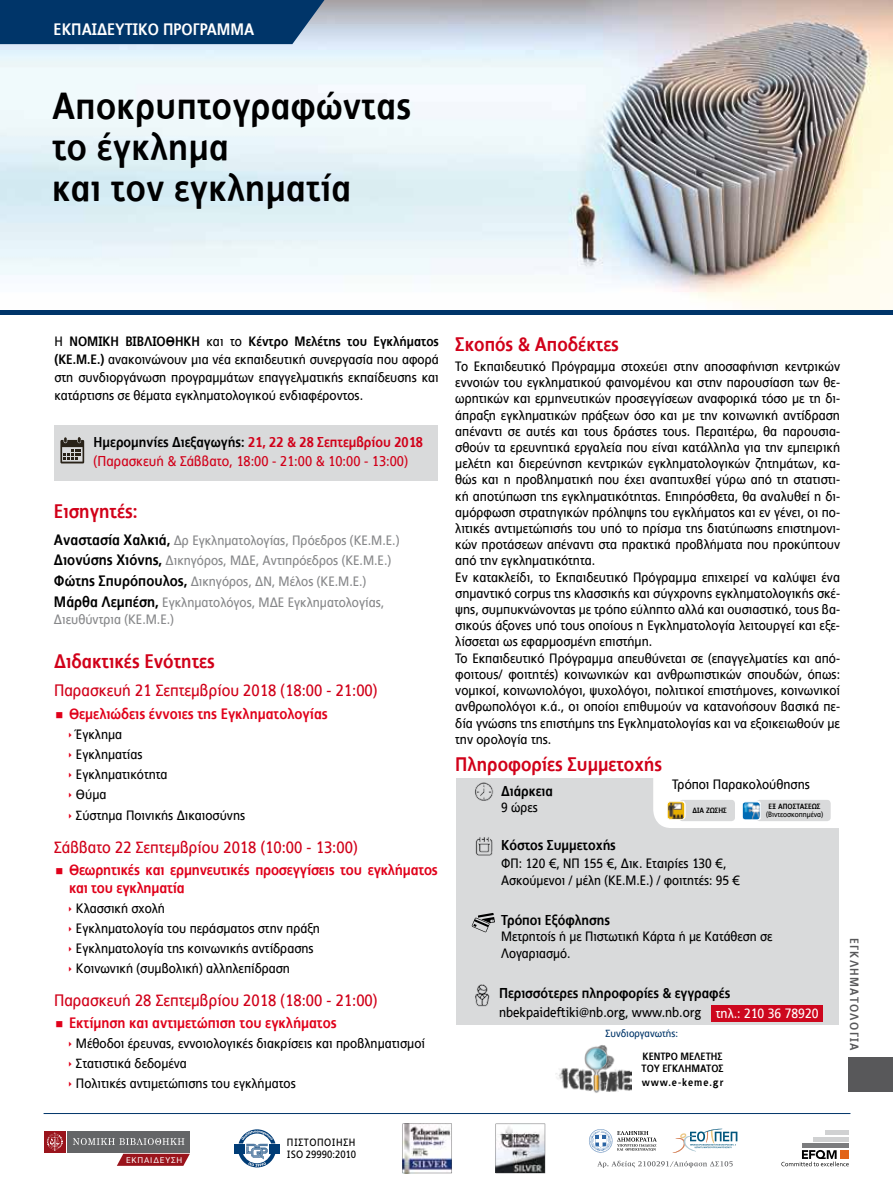
<style>
.page{position:relative;width:893px;height:1191px;background:#fff}
.page>*{position:absolute;margin:0;border:0;box-sizing:border-box;transform-origin:0 0}
.t1{font:700 37.5px/40.5px "PF Index";letter-spacing:.01em;color:#000}
.t2{font:700 19.5px "PF Index";color:#d10019}
.t3{font:16.5px "PF Index";color:#d10019}
.t4{font:700 16.5px "PF Index";color:#fff}
.t5{font:700 15px/18px "PF Index";color:#e0001a}
.t6{font:14.25px/18.6px "PF Index";color:#d10019}
.t7{font:700 14.25px "PF Index";color:#000}
.t8{font:13.5px/16.2px "PF Index";color:#000}
.t9{font:13.5px/20.7px "PF Index";color:#87888a}
.t10{font:700 12px "PF Index";letter-spacing:.11em;color:#58585a}
.t11{font:700 10.5px/12px "PF Index";color:#000}
.t12{font:10.5px/12.8px "PF Index";letter-spacing:.045em;color:#000}
.t13{font:10.5px "PF Index";color:#003569}
.t14{font:700 10.5px "PF Index";letter-spacing:.09em;color:#000}
.t15{font:8.1px "Roboto";letter-spacing:.1em;color:#fff}
.t16{font:700 7.5px "PF Index";color:#000}
.t17{font:7.5px "PF Index";color:#000}
.s1{font-weight:700}
.s2{font-weight:700;color:#000}
.s3{font-weight:700;font-size:15px;color:#000}
.s4{color:#fff}
</style>
<div class="page">
<img style="left:0;top:0;width:893px;height:310px">
<div style="left:0;top:310px;width:893px;height:5px;background:#003569"></div>
<hr style="left:44px;top:1113px;width:806px;height:1px;background:#003569">
<div style="left:54px;top:425px;width:383px;height:56px;background:#d9dadb"></div>
<svg style="left:60px;top:437px;width:24px;height:26px"></svg>
<svg style="left:589px;top:1129px;width:68px;height:23px"></svg>
<svg style="left:672px;top:1128px;width:65px;height:25px"></svg>
<svg style="left:597px;top:1160px;width:136px;height:8px"></svg>
<div style="left:44px;top:1131px;width:21px;height:21px;background:#9a141c"></div>
<svg style="left:47px;top:1132px;width:16px;height:18px"></svg>
<div style="left:68px;top:1131px;width:122px;height:21px;background:#646567"></div>
<svg style="left:73px;top:1138px;width:111px;height:7px"></svg>
<svg style="left:117px;top:1153px;width:73px;height:12px"></svg>
<svg style="left:234px;top:1129px;width:46px;height:38px"></svg>
<hr style="left:802px;top:1143px;width:47px;height:4px;background:#7b7c7e">
<hr style="left:814px;top:1137px;width:35px;height:4px;background:#d0d1d2">
<hr style="left:825px;top:1130px;width:24px;height:4px;background:#d0d1d2">
<svg style="left:781px;top:1150px;width:68px;height:16px"></svg>
<svg style="left:402px;top:1123px;width:50px;height:50px"></svg>
<svg style="left:496px;top:1123px;width:49px;height:50px"></svg>
<div style="left:0;top:0;width:324px;height:44px;background:#003569"></div>
<img style="left:556px;top:1045px;width:76px;height:48px">
<div style="left:456px;top:778px;width:383px;height:246px;background:#d9dadb"></div>
<div style="left:653px;top:747px;width:206px;height:81px;background:#fff;border-radius:18px"></div>
<div style="left:679px;top:800px;width:56px;height:21px;background:#d9dadb;border-radius:4px"></div>
<svg style="left:667px;top:800px;width:19px;height:19px"></svg>
<svg style="left:667px;top:801px;width:18px;height:18px"></svg>
<div style="left:756px;top:800px;width:75px;height:21px;background:#d9dadb;border-radius:4px"></div>
<svg style="left:742px;top:801px;width:19px;height:19px"></svg>
<img style="left:475px;top:837px;width:18px;height:19px">
<div style="left:712px;top:1004px;width:111px;height:17px;background:#cd071e"></div>
<img style="left:475px;top:984px;width:15px;height:22px">
<img style="left:475px;top:782px;width:19px;height:19px">
<svg style="left:472px;top:913px;width:23px;height:19px"></svg>
<div style="left:849px;top:1057px;width:44px;height:35px;background:#58585a"></div>
<p class="t4" style="left:54px;top:20px;width:202px">ΕΚΠΑΙΔΕΥΤΙΚΟ ΠΡΟΓΡΑΜΜΑ</p>
<h1 class="t1" style="left:52px;top:86px;width:360px">Αποκρυπτογραφώντας το έγκλημα<br>και τον εγκληματία</h1>
<p class="t8" style="left:54px;top:332px;width:386px;line-height:18px;text-align:justify">Η <span class="s1">ΝΟΜΙΚΗ ΒΙΒΛΙΟΘΗΚΗ</span> και τo <span class="s1">Κέντρο Μελέτης του Εγκλήματος (ΚΕ.Μ.Ε.)</span> ανακοινώνουν μια νέα εκπαιδευτική συνεργασία που αφορά στη συνδιοργάνωση προγραμμάτων επαγγελματικής εκπαίδευσης και κατάρτισης σε θέματα εγκληματολογικού ενδιαφέροντος.</p>
<p class="t6" style="left:94px;top:433px;width:331px"><span class="s2">Ημερομηνίες Διεξαγωγής:</span> <span class="s1">21, 22 &amp; 28 Σεπτεμβρίου 2018 </span>(Παρασκευή &amp; Σάββατο, 18:00 - 21:00 &amp; 10:00 - 13:00)</p>
<h2 class="t2" style="left:54px;top:499px;width:85px">Εισηγητές:</h2>
<p class="t9" style="left:54px;top:530px;width:347px"><span class="s3">Αναστασία Χαλκιά,</span> Δρ Εγκληματολογίας, Πρόεδρος (ΚΕ.Μ.Ε.)<br><span class="s3">Διονύσης Χιόνης,</span> Δικηγόρος, ΜΔΕ, Αντιπρόεδρος (ΚΕ.Μ.Ε.)<br><span class="s3">Φώτης Σπυρόπουλος,</span> Δικηγόρος, ΔΝ, Μέλος (ΚΕ.Μ.Ε.)<br><span class="s3">Mάρθα Λεμπέση,</span> Εγκληματολόγος, ΜΔΕ Εγκληματολογίας,</p>
<p class="t9" style="left:54px;top:609px;width:122px">Διευθύντρια (ΚΕ.Μ.Ε.)</p>
<h2 class="t2" style="left:54px;top:650px;width:162px">Διδακτικές Ενότητες</h2>
<p class="t3" style="left:54px;top:681px;width:325px">Παρασκευή 21 Σεπτεμβρίου 2018 (18:00 - 21:00)</p>
<p class="t5" style="left:69px;top:704px;width:260px">Θεμελιώδεις έννοιες της Εγκληματολογίας</p>
<p class="t8" style="left:76px;top:724px;width:171px;line-height:20.4px">Έγκλημα<br>Eγκληματίας<br>Εγκληματικότητα<br>Θύμα<br>Σύστημα Ποινικής Δικαιοσύνης</p>
<p class="t3" style="left:54px;top:837px;width:305px">Σάββατο 22 Σεπτεμβρίου 2018 (10:00 - 13:00)</p>
<p class="t5" style="left:69px;top:860px;width:370px">Θεωρητικές και ερμηνευτικές προσεγγίσεις του εγκλήματος και του εγκληματία</p>
<p class="t8" style="left:76px;top:898px;width:246px;line-height:20.1px">Κλασσική σχολή<br>Εγκληματολογία του περάσματος στην πράξη Εγκληματολογία της κοινωνικής αντίδρασης Κοινωνική (συμβολική) αλληλεπίδραση</p>
<p class="t3" style="left:54px;top:990px;width:325px">Παρασκευή 28 Σεπτεμβρίου 2018 (18:00 - 21:00)</p>
<p class="t5" style="left:69px;top:1014px;width:269px">Εκτίμηση και αντιμετώπιση του εγκλήματος</p>
<p class="t8" style="left:76px;top:1033px;width:350px;line-height:20.1px">Μέθοδοι έρευνας, εννοιολογικές διακρίσεις και προβληματισμοί<br>Στατιστικά δεδομένα<br>Πολιτικές αντιμετώπισης του εγκλήματος</p>
<h2 class="t2" style="left:455px;top:332px;width:165px">Σκοπός &amp; Αποδέκτες</h2>
<p class="t8" style="left:455px;top:358px;width:386px">Το Εκπαιδευτικό Πρόγραμμα στοχεύει στην αποσαφήνιση κεντρικών εννοιών του εγκληματικού φαινομένου και στην παρουσίαση των θε&shy;ωρητικών και ερμηνευτικών προσεγγίσεων αναφορικά τόσο με τη δι&shy;άπραξη εγκληματικών πράξεων όσο και με την κοινωνική αντίδραση απέναντι σε αυτές και τους δράστες τους. Περαιτέρω, θα παρουσια&shy;σθούν τα ερευνητικά εργαλεία που είναι κατάλληλα για την εμπειρική μελέτη και διερεύνηση κεντρικών εγκληματολογικών ζητημάτων, κα&shy;θώς και η προβληματική που έχει αναπτυχθεί γύρω από τη στατιστι&shy;κή αποτύπωση της εγκληματικότητας. Επιπρόσθετα, θα αναλυθεί η δι&shy;αμόρφωση στρατηγικών πρόληψης του εγκλήματος και εν γένει, οι πο&shy;λιτικές αντιμετώπισής του υπό το πρίσμα της διατύπωσης επιστημονι&shy;κών προτάσεων απέναντι στα πρακτικά προβλήματα που προκύπτουν από την εγκληματικότητα.<br>Εν κατακλείδι, το Εκπαιδευτικό Πρόγραμμα επιχειρεί να καλύψει ένα σημαντικό corpus της κλασσικής και σύγχρονης εγκληματολογικής σκέ&shy;ψης, συμπυκνώνοντας με τρόπο εύληπτο αλλά και ουσιαστικό, τους βα&shy;σικούς άξονες υπό τους οποίους η Εγκληματολογία λειτουργεί και εξε&shy;λίσσεται ως εφαρμοσμένη επιστήμη.<br>To Εκπαιδευτικό Πρόγραμμα απευθύνεται σε (επαγγελματίες και από&shy;φοιτους/ φοιτητές) κοινωνικών και ανθρωπιστικών σπουδών, όπως: νομικοί, κοινωνιολόγοι, ψυχολόγοι, πολιτικοί επιστήμονες, κοινωνικοί ανθρωπολόγοι κ.ά., οι οποίοι επιθυμούν να κατανοήσουν βασικά πε&shy;δία γνώσης της επιστήμης της Εγκληματολογίας και να εξοικειωθούν με την ορολογία της.</p>
<h2 class="t2" style="left:455px;top:753px;width:208px">Πληροφορίες Συμμετοχής</h2>
<p class="t7" style="left:501px;top:782px;width:53px">Διάρκεια</p>
<p class="t8" style="left:501px;top:799px;width:38px">9 ώρες</p>
<p class="t8" style="left:672px;top:776px;width:139px">Τρόποι Παρακολούθησης</p>
<p class="t16" style="left:692px;top:806px;width:36px">ΔΙΑ ΖΩΣΗΣ</p>
<p class="t16" style="left:769px;top:801px;width:54px">ΕΞ ΑΠΟΣΤΑΣΕΩΣ</p>
<p class="t17" style="left:766px;top:810px;width:59px">(Βιντεοσκοπημένα)</p>
<p class="t7" style="left:501px;top:837px;width:116px">Κόστος Συμμετοχής</p>
<p class="t8" style="left:501px;top:855px;width:240px">ΦΠ: 120 €, ΝΠ 155 €, Δικ. Εταιρίες 130 €,<br>Ασκούμενοι / μέλη (ΚΕ.Μ.Ε.) / φοιτητές: 95 €</p>
<p class="t7" style="left:501px;top:911px;width:110px">Τρόποι Εξόφλησης</p>
<p class="t8" style="left:501px;top:928px;width:273px">Μετρητοίς ή με Πιστωτική Κάρτα ή με Κατάθεση σε<br>Λογαριασμό.</p>
<p class="t10" style="left:861px;top:937px;width:114px;rotate:90deg">ΕΓΚΛΗΜΑΤΟΛΟΓΙΑ</p>
<p class="t7" style="left:499px;top:984px;width:233px">Περισσότερες πληροφορίες &amp; εγγραφές</p>
<p class="t8" style="left:499px;top:1003px;width:321px">nbekpaideftiki@nb.org, www.nb.org <span class="s4">τηλ.: 210 36 78920</span></p>
<p class="t13" style="left:605px;top:1027px;width:74px">Συνδιοργανωτής:</p>
<p class="t11" style="left:642px;top:1050px;width:84px">ΚΕΝΤΡΟ ΜΕΛΕΤΗΣ<br>ΤΟΥ ΕΓΚΛΗΜΑΤΟΣ</p>
<p class="t14" style="left:642px;top:1075px;width:83px">www.e-keme.gr</p>
<p class="t15" style="left:126px;top:1154px;width:58px">ΕΚΠΑΙ∆ΕΥΣΗ</p>
<p class="t12" style="left:287px;top:1135px;width:71px">ΠΙΣΤΟΠΟΙΗΣΗ<br>ISO 29990:2010</p>
</div>
